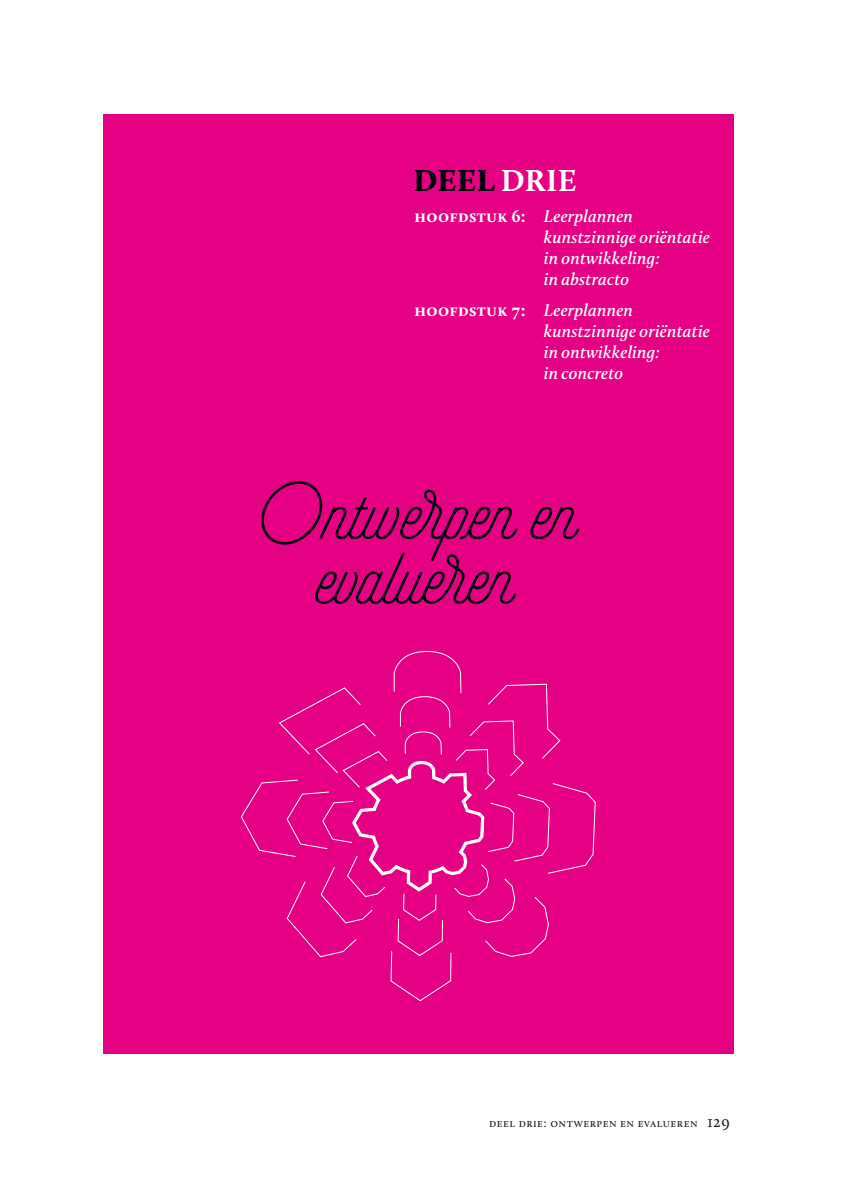
<style>
.page{position:relative;width:844px;height:1191px;background:#fff}
.page>*{position:absolute;margin:0;border:0;box-sizing:border-box;transform-origin:0 0}
.t1{font:86.27px/64.8px "Selfie";color:#00010b;text-align:center}
.t2{font:900 31.5px "Calluna";color:#00010b}
.t3{font:italic 600 17.5px/21px "Calluna";letter-spacing:.01em;color:#fff}
.t4{font:12.25px "Calluna";letter-spacing:.04em;color:#1b1c20}
.s1{font-weight:700;color:#fff}
.s2{font-weight:700;font-style:normal}
.s3{font-size:16.62px}
</style>
<div class="page">
<div style="left:103px;top:114px;width:630px;height:940px;background:#e50084"></div>
<svg style="left:240px;top:651px;width:356px;height:350px"></svg>
<h2 class="t2" style="left:413px;top:161px;width:164px">DEEL <span class="s1">DRIE</span></h2>
<p class="t3" style="left:543px;top:205px;width:167px;text-indent:-129px"><span class="s2">hoofdstuk 6:</span> Leerplannen kunstzinnige oriëntatie in ontwikkeling:<br>in abstracto</p>
<p class="t3" style="left:543px;top:299px;width:167px;text-indent:-129px"><span class="s2">hoofdstuk 7:</span> Leerplannen kunstzinnige oriëntatie in ontwikkeling:<br>in concreto</p>
<h1 class="t1" style="left:252px;top:489px;width:326px">Ontwerpen en evalueren</h1>
<p class="t4" style="left:489px;top:1115px;width:242px">deel drie: ontwerpen en evalueren <span class="s3">129</span></p>
</div>
